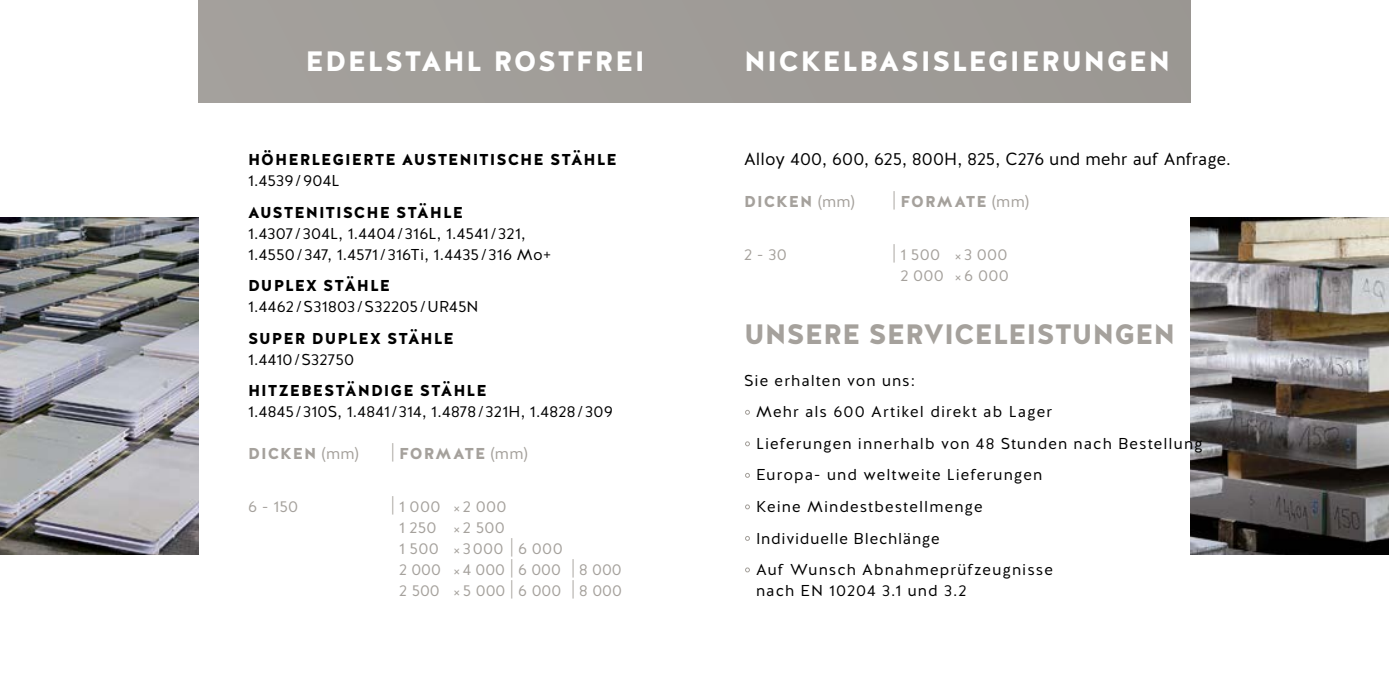
<style>
.page{position:relative;width:1389px;height:695px;background:#fff}
.page>*{position:absolute;margin:0;border:0;box-sizing:border-box;transform-origin:0 0}
.t1{font:900 28px "Halis GR";letter-spacing:.045em;color:#fff}
.t2{font:900 28px "Halis GR";letter-spacing:-.005em;color:#a5a19c}
.t3{font:17.5px "Halis GR";letter-spacing:.01em;color:#000}
.t4{font:15.75px/31.5px "Halis GR";letter-spacing:.055em;color:#000}
.t5{font:15.75px/21px "Halis GR";letter-spacing:.015em;color:#000}
.t6{font:900 15.75px "Halis GR";letter-spacing:.06em;color:#000}
.t7{font:15.75px/21px "Halis GR";letter-spacing:.02em;color:#a5a19c}
.t8{font:15.75px "Halis GR";letter-spacing:.01em;color:#000}
.t9{font:900 15.75px "Halis GR";letter-spacing:.065em;color:#a5a19c}
.s1{font-weight:400}
.s2{font-weight:400;font-size:18.9px}
.s3{font-size:18.9px}
</style>
<div class="page">
<img style="left:1191px;top:218px;width:198px;height:336px">
<img style="left:0;top:218px;width:198px;height:336px">
<div style="left:198px;top:0;width:993px;height:102px;background:#9f9c98"></div>
<svg style="left:745px;top:410px;width:5px;height:4px"></svg>
<svg style="left:745px;top:441px;width:5px;height:5px"></svg>
<svg style="left:745px;top:473px;width:5px;height:4px"></svg>
<svg style="left:745px;top:504px;width:5px;height:5px"></svg>
<svg style="left:745px;top:536px;width:5px;height:4px"></svg>
<svg style="left:745px;top:567px;width:5px;height:5px"></svg>
<h1 class="t1" style="left:305px;top:43px;width:341px">EDELSTAHL ROSTFREI</h1>
<h1 class="t1" style="left:744px;top:43px;width:428px">NICKELBASISLEGIERUNGEN</h1>
<p class="t6" style="left:248px;top:149px;width:370px">HÖHERLEGIERTE AUSTENITISCHE STÄHLE</p>
<p class="t8" style="left:248px;top:171px;width:93px">1.4539/904L</p>
<p class="t6" style="left:248px;top:202px;width:216px">AUSTENITISCHE STÄHLE</p>
<p class="t5" style="left:248px;top:223px;width:305px">1.4307/304L, 1.4404/316L, 1.4541/321,<br>1.4550/347, 1.4571/316Ti, 1.4435/316 Mo+</p>
<p class="t6" style="left:248px;top:275px;width:144px">DUPLEX STÄHLE</p>
<p class="t8" style="left:248px;top:296px;width:232px">1.4462/S31803/S32205/UR45N</p>
<p class="t6" style="left:248px;top:328px;width:207px">SUPER DUPLEX STÄHLE</p>
<p class="t8" style="left:248px;top:349px;width:108px">1.4410/S32750</p>
<p class="t6" style="left:248px;top:380px;width:240px">HITZEBESTÄNDIGE STÄHLE</p>
<p class="t5" style="left:248px;top:402px;width:366px">1.4845/310S, 1.4841/314, 1.4878/321H, 1.4828/309</p>
<p class="t9" style="left:248px;top:443px;width:112px">DICKEN <span class="s1">(mm)</span></p>
<p class="t9" style="left:392px;top:443px;width:138px"><span class="s2">|</span> FORMATE <span class="s1">(mm)</span></p>
<p class="t7" style="left:248px;top:496px;width:52px">6 - 150</p>
<p class="t7" style="left:399px;top:496px;width:225px;text-indent:-8px"><span class="s3">|</span> 1 000 ×2 000<br>1 250 ×2 500<br>1 500 ×3000 <span class="s3">|</span> 6 000<br>2000 ×4000 <span class="s3">|</span> 6000 <span class="s3">|</span> 8000<br>2500 ×5000 <span class="s3">|</span> 6000 <span class="s3">|</span> 8000</p>
<p class="t3" style="left:744px;top:148px;width:488px">Alloy 400, 600, 625, 800H, 825, C276 und mehr auf Anfrage.</p>
<p class="t9" style="left:744px;top:191px;width:112px">DICKEN <span class="s1">(mm)</span></p>
<p class="t9" style="left:893px;top:191px;width:138px"><span class="s2">|</span> FORMATE <span class="s1">(mm)</span></p>
<p class="t7" style="left:744px;top:244px;width:44px">2 - 30</p>
<p class="t7" style="left:893px;top:244px;width:118px;text-align:center"><span class="s3">|</span> 1 500 ×3 000<br>2 000 ×6 000</p>
<h1 class="t2" style="left:744px;top:316px;width:433px">UNSERE SERVICELEISTUNGEN</h1>
<p class="t4" style="left:756px;top:365px;width:448px;text-indent:-12px">Sie erhalten von uns:<br>Mehr als 600 Artikel direkt ab Lager<br>Lieferungen innerhalb von 48 Stunden nach Bestellung Europa- und weltweite Lieferungen<br>Keine Mindestbestellmenge<br>Individuelle Blechlänge<br>Auf Wunsch Abnahmeprüfzeugnisse</p>
<p class="t4" style="left:756px;top:575px;width:212px">nach EN 10204 3.1 und 3.2</p>
</div>
